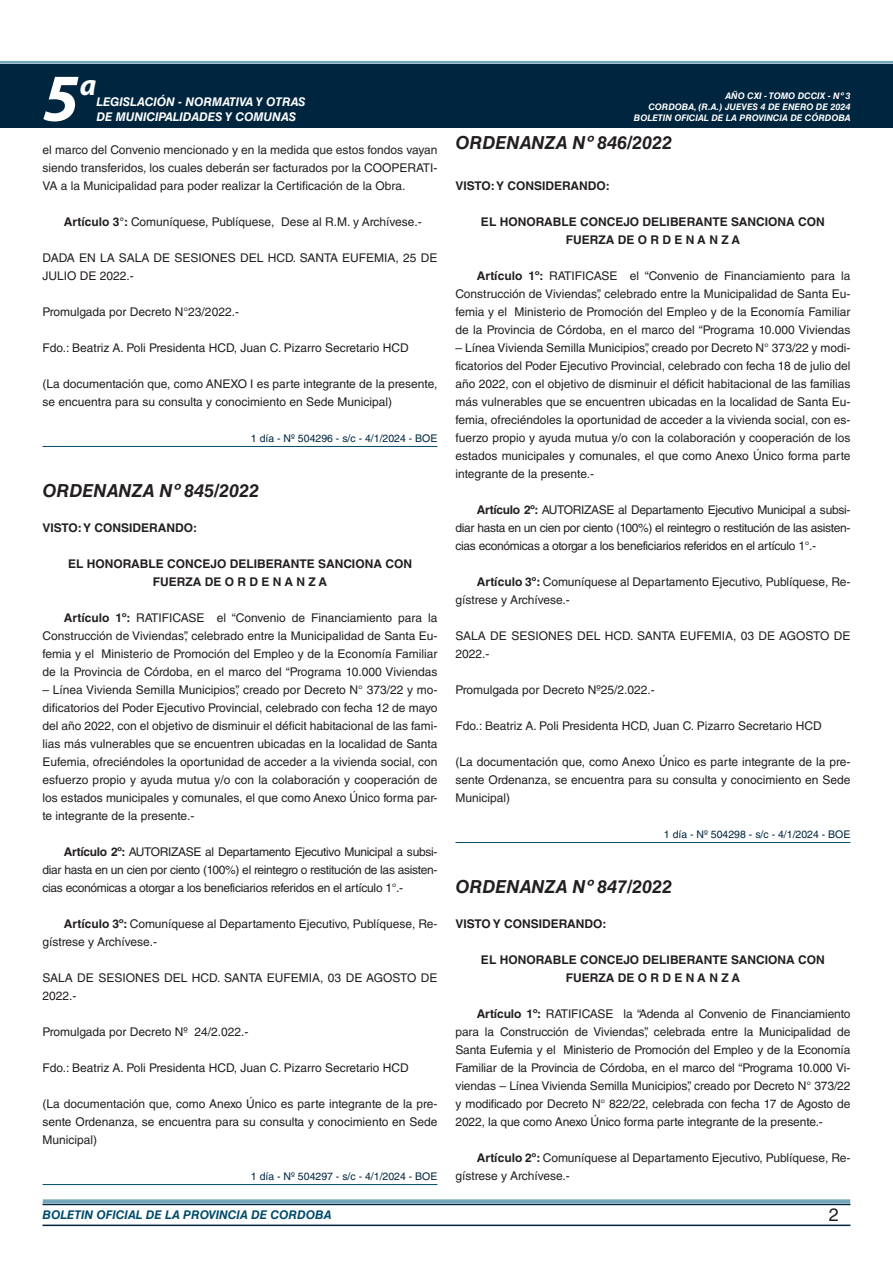
<style>
.page{position:relative;width:893px;height:1263px;background:#fff}
.page>*{position:absolute;margin:0;border:0;box-sizing:border-box;transform-origin:0 0}
.t1{font:italic 700 67.5px "Myriad Pro";color:#fff}
.t2{font:italic 700 30px "Myriad Pro";color:#fff}
.NOMBRE_DE_MINISTERIO{font:italic 700 18px "Helvetica LT Std";color:#231f20}
.t3{font:18px "Helvetica LT Std";color:#231f20}
.TEXTO_BASE{font:12px/18px "Helvetica LT Std";color:#231f20;text-align:justify}
.RESUELVE{font:700 12px/18px "Helvetica LT Std";color:#231f20;text-align:center}
.TEXTO_BASE-2{font:700 12px "Helvetica LT Std";color:#231f20}
.t4{font:italic 700 12px "Helvetica LT Std";color:#fff}
.t5{font:italic 700 12px "Helvetica LT Std";color:#004b6c}
.FECHA_DE_VENCIMIENTO{font:10.5px "Helvetica LT Std";color:#00263f}
.t6{font:italic 700 9px/10.8px "Helvetica LT Std";color:#fff;text-align:right}
.s1{font-weight:700}
</style>
<div class="page">
<div style="left:0;top:61px;width:893px;height:6px;background:#fff;opacity:.75"></div>
<div style="left:0;top:64px;width:893px;height:64px;background:#00263f"></div>
<hr style="left:43px;top:1224px;width:807px;height:2px;background:#00263f">
<div style="left:42px;top:1198px;width:809px;height:8px;background:#fff;opacity:.75"></div>
<hr style="left:43px;top:446px;width:394px;height:1px;background:#004b6c">
<hr style="left:43px;top:1184px;width:394px;height:1px;background:#004b6c">
<hr style="left:455px;top:842px;width:395px;height:1px;background:#004b6c">
<h1 class="t1" style="left:43px;top:54px;width:38px">5</h1>
<h2 class="t2" style="left:80px;top:66px;width:18px">a</h2>
<p class="t4" style="left:96px;top:95px;width:211px">LEGISLACIÓN - NORMATIVA Y OTRAS</p>
<p class="t4" style="left:96px;top:109px;width:201px">DE MUNICIPALIDADES Y COMUNAS</p>
<p class="TEXTO_BASE" style="left:43px;top:141px;width:396px">el marco del Convenio mencionado y en la medida que estos fondos vayan siendo transferidos, los cuales deberán ser facturados por la COOPERATI-VA a la Municipalidad para poder realizar la Certificación de la Obra.</p>
<p class="TEXTO_BASE" style="left:64px;top:213px;width:359px"><span class="s1">Artículo 3°:</span> Comuníquese, Publíquese, Dese al R.M. y Archívese.-</p>
<p class="TEXTO_BASE" style="left:43px;top:249px;width:396px">DADA EN LA SALA DE SESIONES DEL HCD. SANTA EUFEMIA, 25 DE<br>JULIO DE 2022.-</p>
<p class="TEXTO_BASE" style="left:43px;top:303px;width:198px">Promulgada por Decreto N°23/2022.-</p>
<p class="TEXTO_BASE" style="left:43px;top:339px;width:368px">Fdo.: Beatriz A. Poli Presidenta HCD, Juan C. Pizarro Secretario HCD</p>
<p class="TEXTO_BASE" style="left:43px;top:375px;width:396px">(La documentación que, como ANEXO I es parte integrante de la presente, se encuentra para su consulta y conocimiento en Sede Municipal)</p>
<p class="FECHA_DE_VENCIMIENTO" style="left:251px;top:432px;width:188px">1 día - Nº 504296 - s/c - 4/1/2024 - BOE</p>
<p class="NOMBRE_DE_MINISTERIO" style="left:43px;top:480px;width:218px">ORDENANZA Nº 845/2022</p>
<p class="TEXTO_BASE-2" style="left:43px;top:520px;width:156px">VISTO: Y CONSIDERANDO:</p>
<p class="RESUELVE" style="left:68px;top:554px;width:345px">EL HONORABLE CONCEJO DELIBERANTE SANCIONA CON<br>FUERZA DE O R D E N A N Z A</p>
<p class="TEXTO_BASE" style="left:43px;top:609px;width:396px;text-indent:21px"><span class="s1">Artículo 1º:</span> RATIFICASE el “Convenio de Financiamiento para la Construcción de Viviendas”, celebrado entre la Municipalidad de Santa Eu&shy;femia y el Ministerio de Promoción del Empleo y de la Economía Familiar de la Provincia de Córdoba, en el marco del “Programa 10.000 Viviendas</p>
<p class="TEXTO_BASE" style="left:43px;top:681px;width:396px">– Línea Vivienda Semilla Municipios”, creado por Decreto N° 373/22 y mo&shy;dificatorios del Poder Ejecutivo Provincial, celebrado con fecha 12 de mayo del año 2022, con el objetivo de disminuir el déficit habitacional de las fami&shy;lias más vulnerables que se encuentren ubicadas en la localidad de Santa Eufemia, ofreciéndoles la oportunidad de acceder a la vivienda social, con esfuerzo propio y ayuda mutua y/o con la colaboración y cooperación de los estados municipales y comunales, el que como Anexo Único forma par&shy;te integrante de la presente.-</p>
<p class="TEXTO_BASE" style="left:43px;top:843px;width:396px;text-indent:21px"><span class="s1">Artículo 2º:</span> AUTORIZASE al Departamento Ejecutivo Municipal a subsi&shy;diar hasta en un cien por ciento (100%) el reintegro o restitución de las asisten&shy;cias económicas a otorgar a los beneficiarios referidos en el artículo 1°.-</p>
<p class="TEXTO_BASE" style="left:43px;top:915px;width:396px;text-indent:21px"><span class="s1">Artículo 3º:</span> Comuníquese al Departamento Ejecutivo, Publíquese, Re&shy;gístrese y Archívese.-</p>
<p class="TEXTO_BASE" style="left:43px;top:969px;width:396px">SALA DE SESIONES DEL HCD. SANTA EUFEMIA, 03 DE AGOSTO DE<br>2022.-</p>
<p class="TEXTO_BASE" style="left:43px;top:1023px;width:208px">Promulgada por Decreto Nº 24/2.022.-</p>
<p class="TEXTO_BASE" style="left:43px;top:1059px;width:368px">Fdo.: Beatriz A. Poli Presidenta HCD, Juan C. Pizarro Secretario HCD</p>
<p class="TEXTO_BASE" style="left:43px;top:1095px;width:396px">(La documentación que, como Anexo Único es parte integrante de la pre&shy;sente Ordenanza, se encuentra para su consulta y conocimiento en Sede Municipal)</p>
<p class="FECHA_DE_VENCIMIENTO" style="left:251px;top:1170px;width:188px">1 día - Nº 504297 - s/c - 4/1/2024 - BOE</p>
<p class="t6" style="left:634px;top:91px;width:218px">AÑO CXI - TOMO DCCIX - Nº 3<br>CORDOBA, (R.A.) JUEVES 4 DE ENERO DE 2024<br>BOLETIN OFICIAL DE LA PROVINCIA DE CÓRDOBA</p>
<p class="NOMBRE_DE_MINISTERIO" style="left:455px;top:131px;width:218px">ORDENANZA Nº 846/2022</p>
<p class="TEXTO_BASE-2" style="left:455px;top:178px;width:156px">VISTO: Y CONSIDERANDO:</p>
<p class="RESUELVE" style="left:481px;top:212px;width:345px">EL HONORABLE CONCEJO DELIBERANTE SANCIONA CON<br>FUERZA DE O R D E N A N Z A</p>
<p class="TEXTO_BASE" style="left:455px;top:267px;width:396px;text-indent:21px"><span class="s1">Artículo 1º:</span> RATIFICASE el “Convenio de Financiamiento para la Construcción de Viviendas”, celebrado entre la Municipalidad de Santa Eu&shy;femia y el Ministerio de Promoción del Empleo y de la Economía Familiar de la Provincia de Córdoba, en el marco del “Programa 10.000 Viviendas</p>
<p class="TEXTO_BASE" style="left:455px;top:339px;width:396px">– Línea Vivienda Semilla Municipios”, creado por Decreto N° 373/22 y modi&shy;ficatorios del Poder Ejecutivo Provincial, celebrado con fecha 18 de julio del año 2022, con el objetivo de disminuir el déficit habitacional de las familias más vulnerables que se encuentren ubicadas en la localidad de Santa Eu&shy;femia, ofreciéndoles la oportunidad de acceder a la vivienda social, con es&shy;fuerzo propio y ayuda mutua y/o con la colaboración y cooperación de los estados municipales y comunales, el que como Anexo Único forma parte integrante de la presente.-</p>
<p class="TEXTO_BASE" style="left:455px;top:501px;width:396px;text-indent:21px"><span class="s1">Artículo 2º:</span> AUTORIZASE al Departamento Ejecutivo Municipal a subsi&shy;diar hasta en un cien por ciento (100%) el reintegro o restitución de las asisten&shy;cias económicas a otorgar a los beneficiarios referidos en el artículo 1°.-</p>
<p class="TEXTO_BASE" style="left:455px;top:573px;width:396px;text-indent:21px"><span class="s1">Artículo 3º:</span> Comuníquese al Departamento Ejecutivo, Publíquese, Re&shy;gístrese y Archívese.-</p>
<p class="TEXTO_BASE" style="left:455px;top:627px;width:396px">SALA DE SESIONES DEL HCD. SANTA EUFEMIA, 03 DE AGOSTO DE<br>2022.-</p>
<p class="TEXTO_BASE" style="left:455px;top:681px;width:201px">Promulgada por Decreto Nº25/2.022.-</p>
<p class="TEXTO_BASE" style="left:455px;top:717px;width:368px">Fdo.: Beatriz A. Poli Presidenta HCD, Juan C. Pizarro Secretario HCD</p>
<p class="TEXTO_BASE" style="left:455px;top:753px;width:396px">(La documentación que, como Anexo Único es parte integrante de la pre&shy;sente Ordenanza, se encuentra para su consulta y conocimiento en Sede Municipal)</p>
<p class="FECHA_DE_VENCIMIENTO" style="left:664px;top:828px;width:188px">1 día - Nº 504298 - s/c - 4/1/2024 - BOE</p>
<p class="NOMBRE_DE_MINISTERIO" style="left:455px;top:876px;width:218px">ORDENANZA Nº 847/2022</p>
<p class="TEXTO_BASE-2" style="left:455px;top:916px;width:152px">VISTO Y CONSIDERANDO:</p>
<p class="RESUELVE" style="left:481px;top:950px;width:345px">EL HONORABLE CONCEJO DELIBERANTE SANCIONA CON<br>FUERZA DE O R D E N A N Z A</p>
<p class="TEXTO_BASE" style="left:455px;top:1005px;width:396px;text-indent:21px"><span class="s1">Artículo 1º:</span> RATIFICASE la “Adenda al Convenio de Financiamiento para la Construcción de Viviendas”, celebrada entre la Municipalidad de Santa Eufemia y el Ministerio de Promoción del Empleo y de la Economía Familiar de la Provincia de Córdoba, en el marco del “Programa 10.000 Vi&shy;viendas – Línea Vivienda Semilla Municipios”, creado por Decreto N° 373/22 y modificado por Decreto N° 822/22, celebrada con fecha 17 de Agosto de 2022, la que como Anexo Único forma parte integrante de la presente.-</p>
<p class="TEXTO_BASE" style="left:455px;top:1149px;width:396px;text-indent:21px"><span class="s1">Artículo 2º:</span> Comuníquese al Departamento Ejecutivo, Publíquese, Re&shy;gístrese y Archívese.-</p>
<p class="t5" style="left:43px;top:1208px;width:290px">BOLETIN OFICIAL DE LA PROVINCIA DE CORDOBA</p>
<p class="t3" style="left:829px;top:1204px;width:12px">2</p>
</div>
